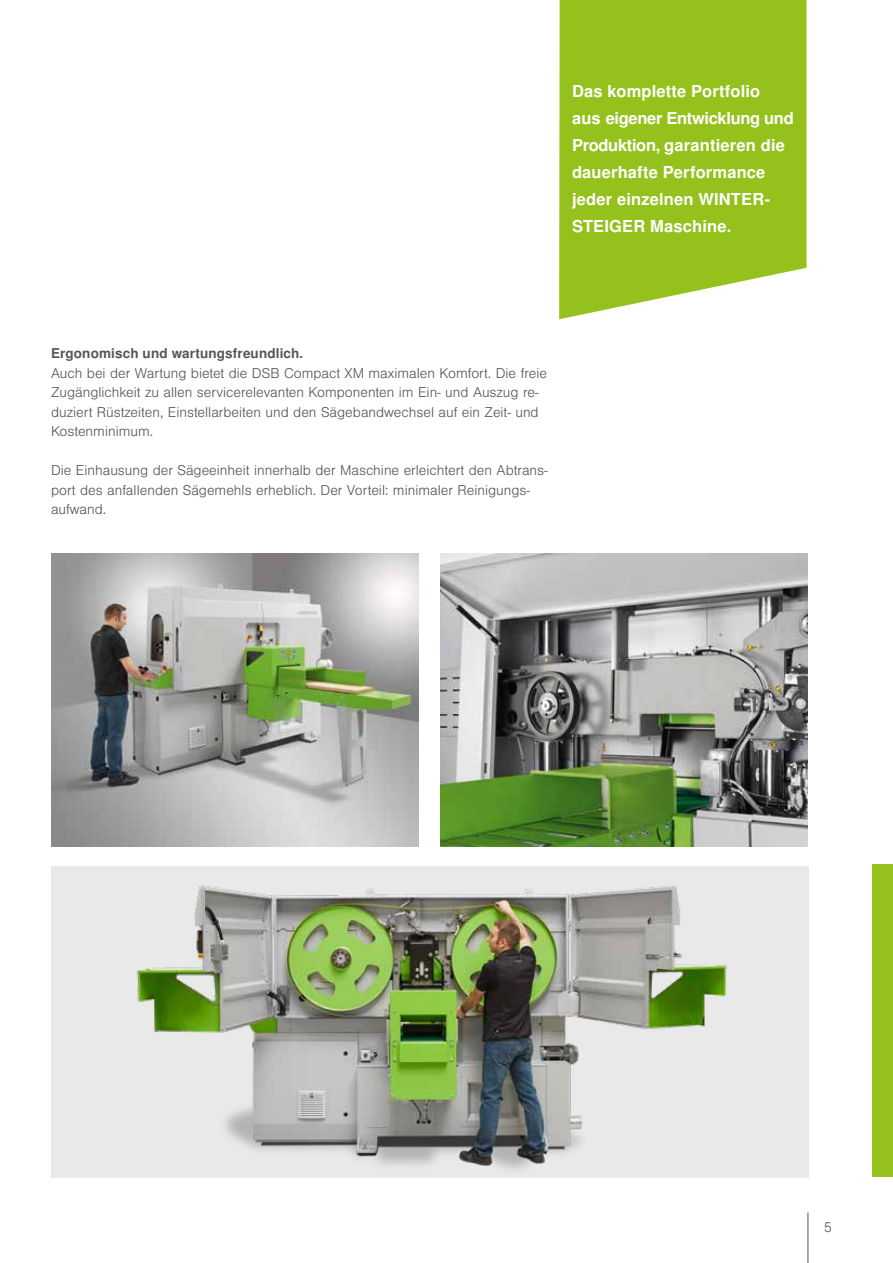
<style>
.page{position:relative;width:893px;height:1263px;background:#fff}
.page>*{position:absolute;margin:0;border:0;box-sizing:border-box;transform-origin:0 0}
.t1{font:700 16.5px/27px "Nimbus San LOT";letter-spacing:.01em;color:#fff}
.t2{font:300 13.5px/19.5px "Nimbus San LOT";color:#565656}
.t3{font:700 13.5px "Nimbus San LOT";letter-spacing:.01em;color:#565656}
</style>
<div class="page">
<hr style="left:808px;top:1212px;width:1px;height:51px;background:#565656">
<img style="left:51px;top:553px;width:368px;height:293px">
<div style="left:51px;top:866px;width:757px;height:312px;background:#e9e9e9"></div>
<img style="left:136px;top:885px;width:591px;height:285px">
<img style="left:440px;top:553px;width:368px;height:293px">
<svg style="left:559px;top:0;width:247px;height:319px;background:#9fc733"></svg>
<div style="left:872px;top:864px;width:21px;height:313px;background:#94c11c"></div>
<p class="t1" style="left:572px;top:79px;width:223px">Das komplette Portfolio<br>aus eigener Entwicklung und<br>Produktion, garantieren die dauerhafte Performance jeder einzelnen WINTER-<br>STEIGER Maschine.</p>
<p class="t3" style="left:51px;top:345px;width:254px">Ergonomisch und wartungsfreundlich.</p>
<p class="t2" style="left:51px;top:364px;width:497px">Auch bei der Wartung bietet die DSB Compact XM maximalen Komfort. Die freie Zugänglichkeit zu allen servicerelevanten Komponenten im Ein- und Auszug re&shy;duziert Rüstzeiten, Einstellarbeiten und den Sägebandwechsel auf ein Zeit- und Kostenminimum.</p>
<p class="t2" style="left:51px;top:461px;width:498px">Die Einhausung der Sägeeinheit innerhalb der Maschine erleichtert den Abtrans&shy;port des anfallenden Sägemehls erheblich. Der Vorteil: minimaler Reinigungs&shy;aufwand.</p>
<p class="t2" style="left:824px;top:1218px;width:10px">5</p>
</div>
